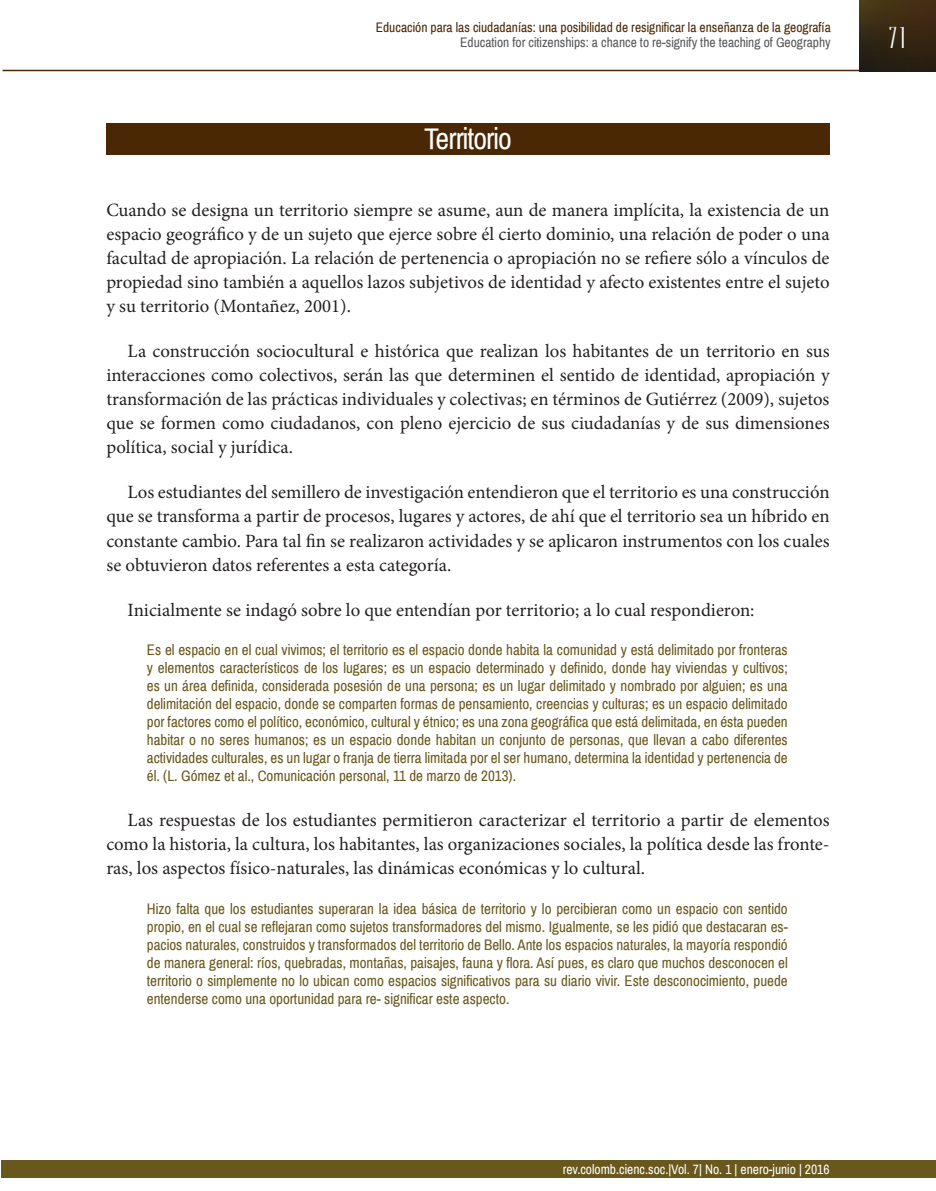
<style>
.page{position:relative;width:936px;height:1191px;background:#fff}
.page>*{position:absolute;margin:0;border:0;box-sizing:border-box;transform-origin:0 0}
.t1{font:30px "Archivo Narrow";letter-spacing:-.03em;color:#fff}
.t2{font:30px "Expel Extended Normal";color:#fff}
.t3{font:18.75px/24px "Minion Pro";color:#231f20;text-align:justify}
.t4{font:15px/18px "Archivo Narrow";color:#69571c;text-align:justify}
.t5{font:13.5px "Archivo Narrow";color:#4a2705}
.t6{font:13.5px "Archivo Narrow";color:#57585a}
.t7{font:13.5px "Archivo Narrow";color:#fff}
</style>
<div class="page">
<div style="left:2px;top:1160px;width:933px;height:18px;background:#69571c"></div>
<hr style="left:3px;top:70px;width:856px;height:1px;background:#4a2705">
<img style="left:859px;top:0;width:76px;height:71px">
<div style="left:106px;top:123px;width:723px;height:32px;background:#4a2705"></div>
<p class="t5" style="left:376px;top:19px;width:456px">Educación para las ciudadanías: una posibilidad de resignificar la enseñanza de la geografía</p>
<p class="t6" style="left:460px;top:34px;width:372px">Education for citizenships: a chance to re-signify the teaching of Geography</p>
<h1 class="t2" style="left:887px;top:22px;width:21px">71</h1>
<h1 class="t1" style="left:424px;top:121px;width:89px">Territorio</h1>
<p class="t3" style="left:106px;top:198px;width:724px">Cuando se designa un territorio siempre se asume, aun de manera implícita, la existencia de un espacio geográfico y de un sujeto que ejerce sobre él cierto dominio, una relación de poder o una facultad de apropiación. La relación de pertenencia o apropiación no se refiere sólo a vínculos de propiedad sino también a aquellos lazos subjetivos de identidad y afecto existentes entre el sujeto y su territorio (Montañez, 2001).</p>
<p class="t3" style="left:106px;top:339px;width:724px;text-indent:21px">La construcción sociocultural e histórica que realizan los habitantes de un territorio en sus interacciones como colectivos, serán las que determinen el sentido de identidad, apropiación y transformación de las prácticas individuales y colectivas; en términos de Gutiérrez (2009), sujetos que se formen como ciudadanos, con pleno ejercicio de sus ciudadanías y de sus dimensiones política, social y jurídica.</p>
<p class="t3" style="left:106px;top:480px;width:724px;text-indent:21px">Los estudiantes del semillero de investigación entendieron que el territorio es una construcción que se transforma a partir de procesos, lugares y actores, de ahí que el territorio sea un híbrido en constante cambio. Para tal fin se realizaron actividades y se aplicaron instrumentos con los cuales se obtuvieron datos referentes a esta categoría.</p>
<p class="t3" style="left:128px;top:598px;width:628px">Inicialmente se indagó sobre lo que entendían por territorio; a lo cual respondieron:</p>
<p class="t4" style="left:147px;top:641px;width:642px">Es el espacio en el cual vivimos; el territorio es el espacio donde habita la comunidad y está delimitado por fronteras y elementos característicos de los lugares; es un espacio determinado y definido, donde hay viviendas y cultivos; es un área definida, considerada posesión de una persona; es un lugar delimitado y nombrado por alguien; es una delimitación del espacio, donde se comparten formas de pensamiento, creencias y culturas; es un espacio delimitado por factores como el político, económico, cultural y étnico; es una zona geográfica que está delimitada, en ésta pueden habitar o no seres humanos; es un espacio donde habitan un conjunto de personas, que llevan a cabo diferentes actividades culturales, es un lugar o franja de tierra limitada por el ser humano, determina la identidad y pertenencia de él. (L. Gómez et al., Comunicación personal, 11 de marzo de 2013).</p>
<p class="t3" style="left:106px;top:808px;width:724px;text-indent:21px">Las respuestas de los estudiantes permitieron caracterizar el territorio a partir de elementos como la historia, la cultura, los habitantes, las organizaciones sociales, la política desde las fronte&shy;ras, los aspectos físico-naturales, las dinámicas económicas y lo cultural.</p>
<p class="t4" style="left:147px;top:899px;width:642px">Hizo falta que los estudiantes superaran la idea básica de territorio y lo percibieran como un espacio con sentido propio, en el cual se reflejaran como sujetos transformadores del mismo. Igualmente, se les pidió que destacaran es&shy;pacios naturales, construidos y transformados del territorio de Bello. Ante los espacios naturales, la mayoría respondió de manera general: ríos, quebradas, montañas, paisajes, fauna y flora. Así pues, es claro que muchos desconocen el territorio o simplemente no lo ubican como espacios significativos para su diario vivir. Este desconocimiento, puede entenderse como una oportunidad para re- significar este aspecto.</p>
<p class="t7" style="left:562px;top:1160px;width:268px">rev.colomb.cienc.soc.|Vol. 7| No. 1 | enero-junio | 2016</p>
</div>
